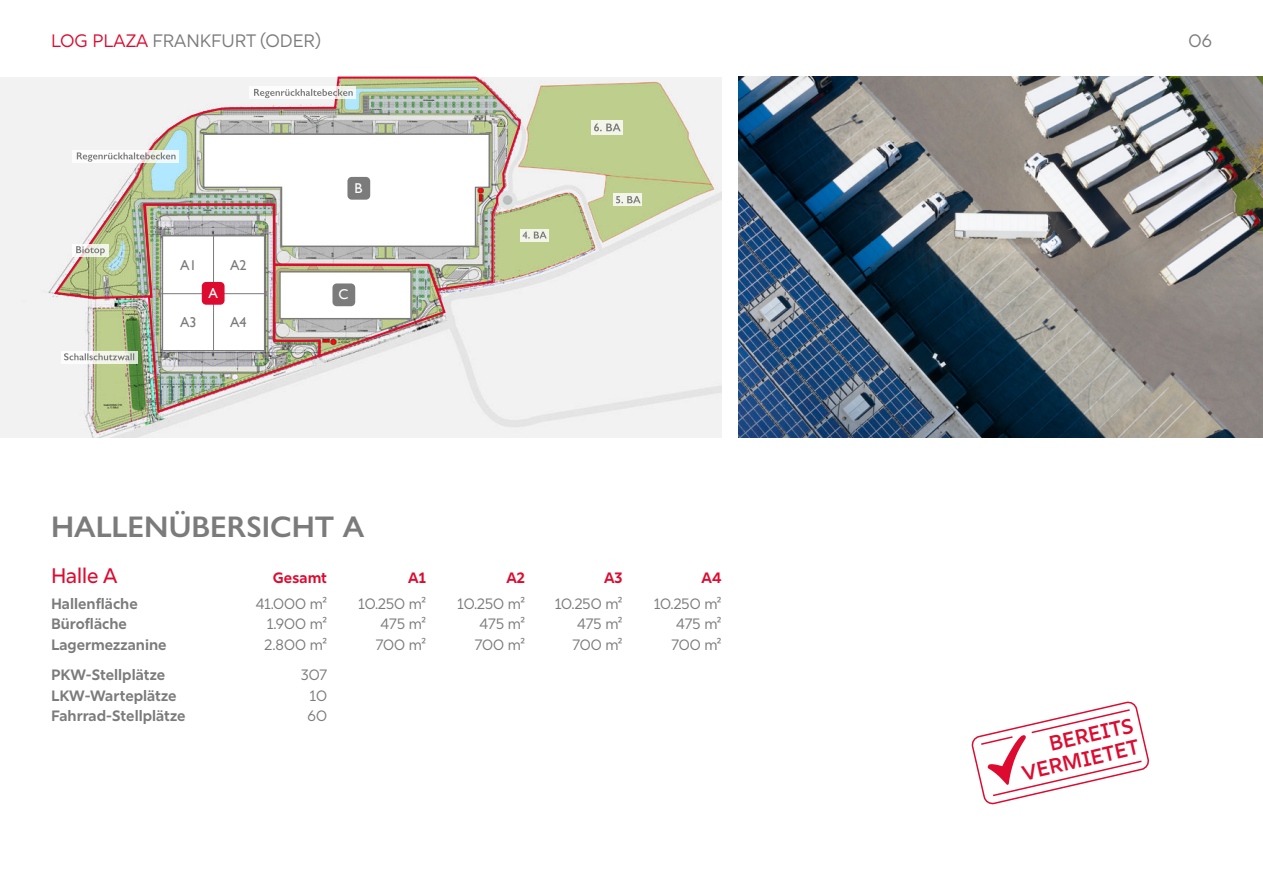
<style>
.page{position:relative;width:1263px;height:893px;background:#fff}
.page>*{position:absolute;margin:0;border:0;box-sizing:border-box;transform-origin:0 0}
.t1{font:600 30px "Gill Sans Nova";color:#7c7b7b}
.t2{font:600 21px/22.5px "Rig Sans";color:#dd0b2f;text-align:right}
.t3{font:500 21px "Rig Sans";color:#dd0b2f}
.t4{font:18px "Rig Sans";color:#7c7b7b}
.t5{font:15px "Rig Sans";color:#7c7b7b}
.t6{font:700 15px "Rig Sans";color:#7c7b7b}
.t7{font:700 15px "Rig Sans";color:#dd0b2f}
.t8{font:14.25px "Gill Sans";color:#7c7b7b}
.t9{font:14.25px "Gill Sans";color:#fff}
.s1{color:#dd0b2f}
</style>
<div class="page">
<img style="left:0;top:77px;width:721px;height:361px">
<img style="left:52px;top:76px;width:469px;height:224px">
<div style="left:61px;top:351px;width:76px;height:12px;background:#fff"></div>
<div style="left:520px;top:229px;width:28px;height:12px;background:#f2f5e8"></div>
<svg style="left:523px;top:231px;width:24px;height:8px"></svg>
<img style="left:64px;top:133px;width:427px;height:281px">
<svg style="left:249px;top:86px;width:106px;height:13px"></svg>
<svg style="left:254px;top:89px;width:99px;height:9px"></svg>
<svg style="left:613px;top:193px;width:29px;height:13px"></svg>
<svg style="left:616px;top:196px;width:25px;height:7px"></svg>
<svg style="left:591px;top:120px;width:31px;height:14px"></svg>
<svg style="left:594px;top:123px;width:27px;height:8px"></svg>
<img style="left:738px;top:77px;width:525px;height:361px">
<svg style="left:971px;top:701px;width:178px;height:103px"></svg>
<p class="t4" style="left:51px;top:31px;width:271px"><span class="s1">LOG PLAZA</span> FRANKFURT (ODER)</p>
<p class="t4" style="left:1188px;top:31px;width:25px">06</p>
<p class="t8" style="left:180px;top:257px;width:18px">A1</p>
<p class="t8" style="left:230px;top:257px;width:18px">A2</p>
<p class="t9" style="left:355px;top:179px;width:9px">B</p>
<p class="t8" style="left:180px;top:314px;width:18px">A3</p>
<p class="t9" style="left:209px;top:285px;width:11px">A</p>
<p class="t9" style="left:339px;top:286px;width:12px">C</p>
<p class="t8" style="left:230px;top:314px;width:18px">A4</p>
<h1 class="t1" style="left:51px;top:511px;width:315px">HALLENÜBERSICHT A</h1>
<h2 class="t3" style="left:51px;top:567px;width:68px">Halle A</h2>
<p class="t7" style="left:273px;top:569px;width:56px">Gesamt</p>
<p class="t7" style="left:408px;top:569px;width:19px">A1</p>
<p class="t7" style="left:506px;top:569px;width:20px">A2</p>
<p class="t7" style="left:604px;top:569px;width:20px">A3</p>
<p class="t7" style="left:701px;top:569px;width:22px">A4</p>
<p class="t6" style="left:51px;top:596px;width:88px">Hallenfläche</p>
<p class="t5" style="left:256px;top:596px;width:73px">41.000 m²</p>
<p class="t5" style="left:358px;top:596px;width:69px">10.250 m²</p>
<p class="t5" style="left:457px;top:596px;width:69px">10.250 m²</p>
<p class="t5" style="left:555px;top:596px;width:69px">10.250 m²</p>
<p class="t5" style="left:654px;top:596px;width:69px">10.250 m²</p>
<p class="t6" style="left:51px;top:616px;width:77px">Bürofläche</p>
<p class="t5" style="left:267px;top:616px;width:62px">1.900 m²</p>
<p class="t5" style="left:381px;top:616px;width:47px">475 m²</p>
<p class="t5" style="left:480px;top:616px;width:47px">475 m²</p>
<p class="t5" style="left:577px;top:616px;width:47px">475 m²</p>
<p class="t5" style="left:676px;top:616px;width:47px">475 m²</p>
<p class="t6" style="left:51px;top:636px;width:117px">Lagermezzanine</p>
<p class="t5" style="left:265px;top:636px;width:64px">2.800 m²</p>
<p class="t5" style="left:376px;top:636px;width:52px">700 m²</p>
<p class="t5" style="left:475px;top:636px;width:52px">700 m²</p>
<p class="t5" style="left:572px;top:636px;width:52px">700 m²</p>
<p class="t5" style="left:671px;top:636px;width:52px">700 m²</p>
<p class="t6" style="left:51px;top:667px;width:116px">PKW-Stellplätze</p>
<p class="t5" style="left:301px;top:667px;width:28px">307</p>
<p class="t6" style="left:51px;top:687px;width:127px">LKW-Warteplätze</p>
<p class="t5" style="left:310px;top:687px;width:19px">10</p>
<p class="t6" style="left:51px;top:707px;width:136px">Fahrrad-Stellplätze</p>
<p class="t5" style="left:308px;top:707px;width:21px">60</p>
<h2 class="t2" style="left:1015px;top:743px;width:121px;rotate:-13deg">BEREITS<br>VERMIETET</h2>
</div>
